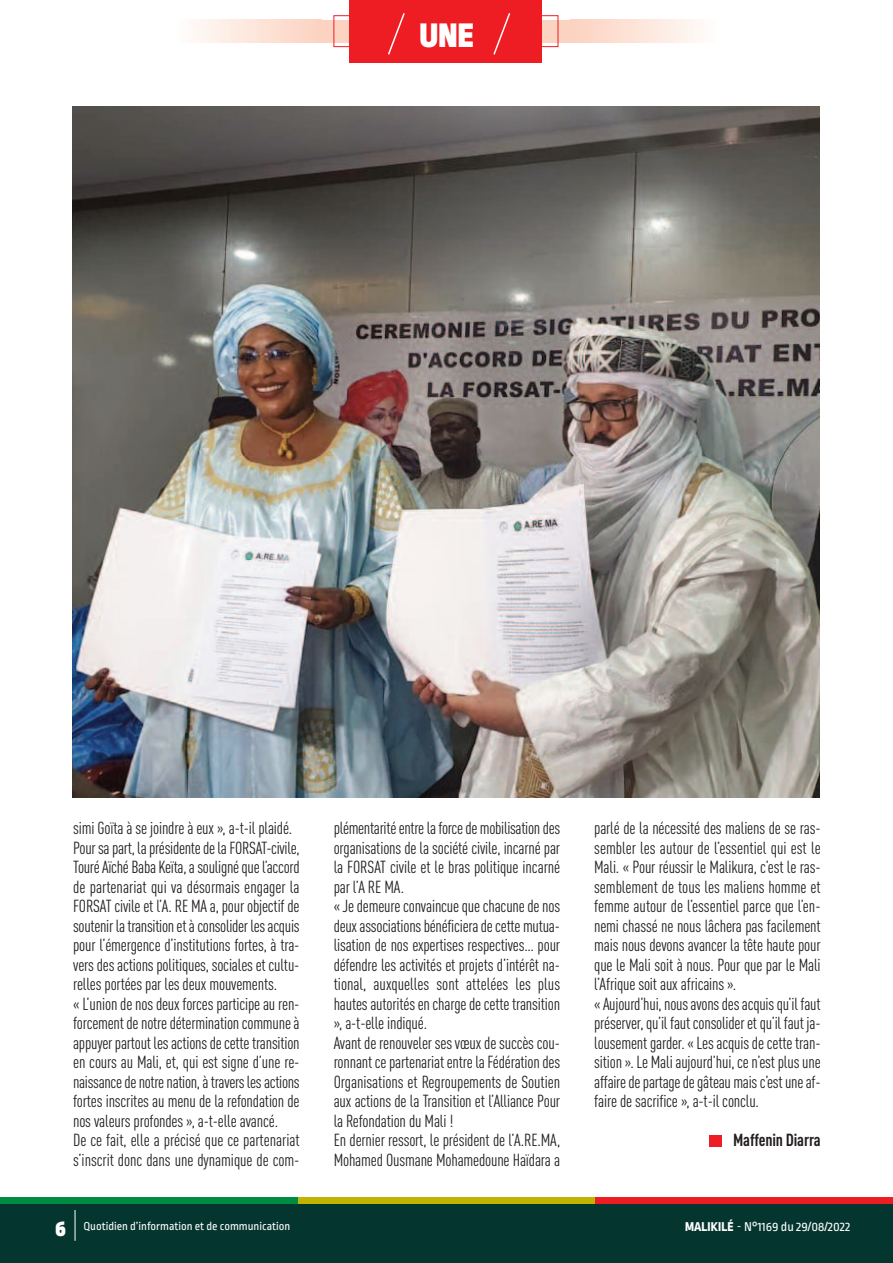
<style>
.page{position:relative;width:893px;height:1263px;background:#fff}
.page>*{position:absolute;margin:0;border:0;box-sizing:border-box;transform-origin:0 0}
.t1{font:900 36px "Ropa Sans Pro";color:#fff}
.t2{font:condensed 17.25px/19.5px "DIN Pro";letter-spacing:-.01em;color:#231f20}
.t3{font:700 condensed 17.25px "DIN Pro";letter-spacing:-.01em;color:#231f20}
.t4{font:13.5px "Ropa Sans Pro";color:#fff}
.t5{font:12px "Ropa Sans Pro";color:#fff}
.s1{font-weight:900;font-size:24px}
.s2{font-weight:800}
</style>
<div class="page">
<div style="left:0;top:1203px;width:893px;height:60px;background:#05352f"></div>
<div style="left:0;top:1197px;width:298px;height:6px;background:#008b43"></div>
<div style="left:298px;top:1197px;width:297px;height:6px;background:#c0b301"></div>
<div style="left:595px;top:1197px;width:298px;height:6px;background:#ee1d23"></div>
<hr style="left:75px;top:1210px;width:1px;height:31px;background:#fff">
<div style="left:322px;top:20px;width:249px;height:23px;background:#fcd2c0"></div>
<div style="left:175px;top:20px;width:147px;height:23px;background:linear-gradient(to right,#fefefc,#fcd2bf)"></div>
<div style="left:571px;top:20px;width:147px;height:23px;background:linear-gradient(to right,#fcd2bf,#fefdfc)"></div>
<div style="left:333px;top:15px;width:225px;height:32px;border:1px solid #ee1d23"></div>
<div style="left:350px;top:0;width:192px;height:63px;background:#ee1d23"></div>
<svg style="left:388px;top:13px;width:17px;height:42px"></svg>
<svg style="left:493px;top:13px;width:18px;height:42px"></svg>
<div style="left:709px;top:1135px;width:13px;height:11px;background:#ee1d23"></div>
<img style="left:72px;top:107px;width:748px;height:691px">
<h1 class="t1" style="left:419px;top:23px;width:56px">UNE</h1>
<p class="t2" style="left:73px;top:820px;width:228px">simi Goïta à se joindre à eux », a-t-il plaidé.<br>Poursapart, laprésidentedelaFORSAT-civile, TouréAïché Baba Keïta,asoulignéquel’accord de partenariat qui va désormais engager la FORSAT civile et l’A. RE MA a, pour objectif de soutenir latransitionetàconsolider lesacquis pour l’émergence d’institutions fortes, à tra&shy;vers des actions politiques, sociales et cultu&shy;relles portées par les deux mouvements.<br>« L’union de nos deux forces participe au ren&shy;forcementdenotredéterminationcommuneà appuyerpartout lesactionsdecettetransition en cours au Mali, et, qui est signe d’une re&shy;naissancedenotrenation,àtraverslesactions fortes inscrites au menu de la refondation de nos valeurs profondes », a-t-elle avancé.<br>De ce fait, elle a précisé que ce partenariat s’inscrit donc dans une dynamique de com-</p>
<p class="t2" style="left:334px;top:820px;width:228px">plémentaritéentrelaforcedemobilisationdes organisations de la société civile, incarné par la FORSAT civile et le bras politique incarné par l’A RE MA.<br>« Je demeure convaincue que chacune de nos deuxassociationsbénéficieradecettemutua&shy;lisation de nos expertises respectives… pour défendre les activités et projets d’intérêt na&shy;tional, auxquelles sont attelées les plus hautes autorités en charge de cette transition », a-t-elle indiqué.<br>Avant de renouveler ses vœux de succès cou&shy;ronnantcepartenariatentrelaFédérationdes Organisations et Regroupements de Soutien aux actions de la Transition et l’Alliance Pour la Refondation du Mali !<br>En dernier ressort, le président de l’A.RE.MA, Mohamed Ousmane Mohamedoune Haïdara a</p>
<p class="t2" style="left:594px;top:820px;width:228px">parlé de la nécessité des maliens de se ras&shy;sembler les autour de l’essentiel qui est le Mali. « Pour réussir le Malikura, c’est le ras&shy;semblement de tous les maliens homme et femme autour de l’essentiel parce que l’en&shy;nemi chassé ne nous lâchera pas facilement mais nous devons avancer la tête haute pour que le Mali soit à nous. Pour que par le Mali l’Afrique soit aux africains ». «Aujourd’hui,nousavonsdesacquisqu’il faut préserver,qu’il fautconsolideretqu’il faut ja&shy;lousement garder. « Les acquis de cette tran&shy;sition ». Le Mali aujourd’hui, ce n’est plus une affairedepartagedegâteaumaisc’estuneaf&shy;faire de sacrifice », a-t-il conclu.</p>
<p class="t3" style="left:733px;top:1134px;width:89px">Maffenin Diarra</p>
<p class="t5" style="left:55px;top:1222px;width:236px"><span class="s1">6</span> Quotidien d’information et de communication</p>
<p class="t4" style="left:685px;top:1222px;width:167px"><span class="s2">MALIKILé</span> - N°1169 du 29/08/2022</p>
</div>
